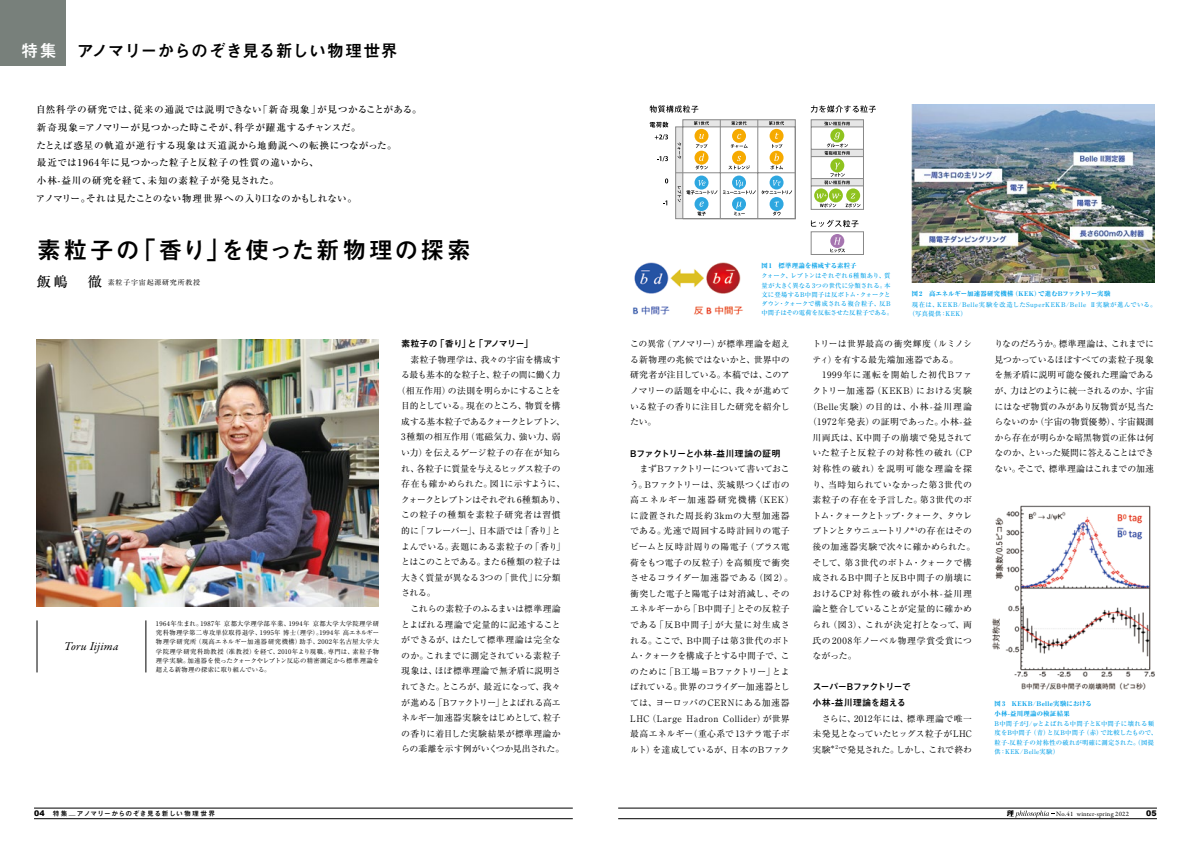
<style>
.page{position:relative;width:1191px;height:842px;background:#fff}
.page>*{position:absolute;margin:0;border:0;box-sizing:border-box;transform-origin:0 0}
.t1{font:700 24.1px "Mi Go MB1 Std De";letter-spacing:.075em;color:#000}
.t2{font:700 17px "Mi Go MB1 Std De";color:#000}
.t3{font:italic 12px "Garamond Premr Pro";letter-spacing:.015em;color:#000}
.t4{font:500 9.6px/17.7px "Ryumin Pr 5";letter-spacing:.065em;color:#000}
.t5{font:700 9.2px/15.6px "Mi Go MB1 Std De";letter-spacing:-.05em;color:#000}
.t6{font:8.9px/15.6px "Ryumin Pr 5";letter-spacing:.015em;color:#000;text-align:justify}
.t7{font:8.9px "Ryumin Pr 5";letter-spacing:-.025em;color:#000}
.t8{font:8.9px "Ryumin Pr 5";letter-spacing:.045em;color:#000}
.t9{font:8.9px "Ryumin Pr 5";letter-spacing:-.01em;color:#000}
.t10{font:8.9px "Ryumin Pr 5";letter-spacing:-.065em;color:#000}
.t11{font:8.9px "Ryumin Pr 5";letter-spacing:-.055em;color:#000}
.t12{font:8.9px "Ryumin Pr 5";letter-spacing:.065em;color:#000}
.t13{font:8.9px "Ryumin Pr 5";letter-spacing:.075em;color:#000}
.t14{font:8.9px "Ryumin Pr 5";letter-spacing:.055em;color:#000}
.t15{font:8.9px "Ryumin Pr 5";letter-spacing:.06em;color:#000}
.t16{font:8.9px "Ryumin Pr 5";letter-spacing:.04em;color:#000}
.t17{font:8.9px "Ryumin Pr 5";letter-spacing:-.02em;color:#000}
.t18{font:8.9px "Ryumin Pr 5";letter-spacing:-.08em;color:#000}
.t19{font:8.9px "Ryumin Pr 5";letter-spacing:-.04em;color:#000}
.t20{font:8.9px "Ryumin Pr 5";letter-spacing:-.05em;color:#000}
.t21{font:8.9px "Ryumin Pr 5";letter-spacing:-.03em;color:#000}
.t22{font:8.9px "Ryumin Pr 5";letter-spacing:.085em;color:#000}
.t23{font:900 7.8px "Arial";color:#000}
.t24{font:7.1px "Ryumin Pr 5";letter-spacing:.095em;color:#000}
.t25{font:700 6.7px "Mi Go MB1 Std De";letter-spacing:.085em;color:#000}
.t26{font:6.7px "Garamond Premr Pro";letter-spacing:.03em;color:#000}
.t27{font:6.4px/9.2px "Ryumin Pr 5";letter-spacing:.005em;color:#000;text-align:justify}
.t28{font:500 6.4px/9.2px "Ryumin Pr 5";color:#00a0e9}
.t29{font:500 6.4px/9.2px "Ryumin Pr 5";letter-spacing:.03em;color:#00a0e9}
.t30{font:500 6.4px/9.2px "Ryumin Pr 5";letter-spacing:.07em;color:#00a0e9}
.t31{font:800 6.4px/9.2px "Ryumin Pr 5";letter-spacing:.04em;color:#00a0e9}
.t32{font:800 6.4px "Ryumin Pr 5";letter-spacing:.015em;color:#00a0e9}
.s1{color:#fff}
.s2{font-weight:500;font-size:14.2px}
.s3{font-family:"Arial";font-weight:900;font-size:7.8px}
</style>
<div class="page">
<svg style="left:1006px;top:810px;width:48px;height:7px"></svg>
<hr style="left:34px;top:808px;width:539px;height:1px;background:#000">
<hr style="left:34px;top:818px;width:539px;height:1px;background:#000">
<hr style="left:618px;top:808px;width:539px;height:1px;background:#000">
<hr style="left:618px;top:818px;width:539px;height:1px;background:#000">
<img style="left:37px;top:340px;width:341px;height:266px">
<img style="left:992px;top:505px;width:163px;height:185px">
<hr style="left:37px;top:620px;width:1px;height:52px;background:#000">
<hr style="left:146px;top:620px;width:1px;height:52px;background:#000">
<div style="left:0;top:0;width:65px;height:65px;background:#78807b"></div>
<svg style="left:649px;top:105px;width:49px;height:8px"></svg>
<svg style="left:650px;top:122px;width:18px;height:5px"></svg>
<svg style="left:655px;top:134px;width:13px;height:6px"></svg>
<svg style="left:657px;top:156px;width:11px;height:5px"></svg>
<svg style="left:665px;top:178px;width:3px;height:5px"></svg>
<svg style="left:810px;top:105px;width:66px;height:8px"></svg>
<svg style="left:675px;top:119px;width:189px;height:136px"></svg>
<img style="left:633px;top:262px;width:110px;height:53px">
<img style="left:912px;top:105px;width:242px;height:177px">
<h2 class="t2" style="left:21px;top:38px;width:378px"><span class="s1">特集</span> アノマリーからのぞき見る新しい物理世界</h2>
<p class="t4" style="left:36px;top:100px;width:387px">自然科学の研究では、従来の通説では説明できない「新奇現象」が見つかることがある。新奇現象＝アノマリーが見つかった時こそが、科学が躍進するチャンスだ。<br>たとえば惑星の軌道が逆行する現象は天道説から地動説への転換につながった。<br>最近では1964年に見つかった粒子と反粒子の性質の違いから、<br>小林-益川の研究を経て、未知の素粒子が発見された。<br>アノマリー。それは見たことのない物理世界への入り口なのかもしれない。</p>
<h1 class="t1" style="left:37px;top:232px;width:436px">素粒子の「香り」を使った新物理の探索</h1>
<p class="t24" style="left:37px;top:277px;width:165px"><span class="s2">飯嶋　徹</span> 素粒子宇宙起源研究所教授</p>
<h3 class="t3" style="left:64px;top:639px;width:56px">Toru Iijima</h3>
<p class="t27" style="left:156px;top:619px;width:225px">1964年生まれ。1987年 京都大学理学部卒業、1994年 京都大学大学院理学研究科物理学第二専攻単位取得退学、1995年 博士（理学）。1994年 高エネルギー物理学研究所（現高エネルギー加速器研究機構）助手、2002年名古屋大学大学院理学研究科助教授（准教授）を経て、2010年より現職。専門は、素粒子物理学実験。加速器を使ったクォークやレプトン反応の精密測定から標準理論を超える新物理の探索に取り組んでいる。</p>
<p class="t5" style="left:401px;top:335px;width:133px">素粒子の「香り」と「アノマリー」</p>
<p class="t6" style="left:401px;top:351px;width:161px">　素粒子物理学は、我々の宇宙を構成す</p>
<p class="t19" style="left:401px;top:368px;width:161px">る最も基本的な粒子と、粒子の間に働く力</p>
<p class="t6" style="left:397px;top:382px;width:165px">（相互作用）の法則を明らかにすることを</p>
<p class="t7" style="left:401px;top:399px;width:161px">目的としている。現在のところ、物質を構</p>
<p class="t10" style="left:401px;top:415px;width:165px">成する基本粒子であるクォークとレプトン、</p>
<p class="t6" style="left:401px;top:429px;width:161px">3種類の相互作用（電磁気力、強い力、弱</p>
<p class="t6" style="left:401px;top:444px;width:161px">い力）を伝えるゲージ粒子の存在が知ら</p>
<p class="t20" style="left:401px;top:461px;width:161px">れ、各粒子に質量を与えるヒッグス粒子の</p>
<p class="t6" style="left:401px;top:475px;width:165px">存在も確かめられた。図1に示すように、</p>
<p class="t10" style="left:401px;top:492px;width:165px">クォークとレプトンはそれぞれ 6種類あり、</p>
<p class="t12" style="left:401px;top:508px;width:161px">この粒子の種類を素粒子研究者は習慣</p>
<p class="t17" style="left:401px;top:524px;width:161px">的に「フレーバー」、日本語では「香り」と</p>
<p class="t6" style="left:401px;top:538px;width:165px">よんでいる。表題にある素粒子の「香り」</p>
<p class="t7" style="left:401px;top:555px;width:161px">とはこのことである。また 6種類の粒子は</p>
<p class="t6" style="left:401px;top:569px;width:161px">大きく質量が異なる3つの「世代」に分類</p>
<p class="t6" style="left:401px;top:585px;width:36px">される。</p>
<p class="t9" style="left:401px;top:602px;width:161px">　これらの素粒子のふるまいは標準理論</p>
<p class="t6" style="left:401px;top:616px;width:161px">とよばれる理論で定量的に記述すること</p>
<p class="t16" style="left:401px;top:633px;width:161px">ができるが、はたして標準理論は完全な</p>
<p class="t6" style="left:401px;top:647px;width:161px">のか。これまでに測定されている素粒子</p>
<p class="t6" style="left:401px;top:663px;width:161px">現象は、ほぼ標準理論で無矛盾に説明さ</p>
<p class="t21" style="left:401px;top:680px;width:161px">れてきた。ところが、最近になって、我々</p>
<p class="t11" style="left:401px;top:695px;width:161px">が進める「Bファクトリー」とよばれる高エ</p>
<p class="t7" style="left:401px;top:711px;width:161px">ネルギー加速器実験をはじめとして、粒子</p>
<p class="t6" style="left:401px;top:725px;width:161px">の香りに着目した実験結果が標準理論か</p>
<p class="t7" style="left:401px;top:742px;width:165px">らの乖離を示す例がいくつか見出された。</p>
<p class="t31" style="left:761px;top:260px;width:97px">図1　標準理論を構成する素粒子</p>
<p class="t28" style="left:761px;top:271px;width:133px">クォーク、レプトンはそれぞれ 6種類あり、質量が大きく異なる3つの世代に分類される。本文に登場するB中間子は反ボトム・クォークとダウン・クォークで構成される複合粒子、反B中間子はその電荷を反転させた反粒子である。</p>
<p class="t32" style="left:912px;top:289px;width:200px">図2　高エネルギー加速器研究機構（KEK）で進むBファクトリー実験</p>
<p class="t30" style="left:908px;top:299px;width:249px;text-indent:3px">現在は、KEKB/Belle実験を改造したSuperKEKB/Belle Ⅱ実験が進んでいる。（写真提供：KEK）</p>
<p class="t6" style="left:630px;top:336px;width:161px">この異常（アノマリー）が標準理論を超える新物理の兆候ではないかと、世界中の研究者が注目している。本稿では、このアノマリーの話題を中心に、我々が進めている粒子の香りに注目した研究を紹介したい。</p>
<p class="t5" style="left:630px;top:444px;width:152px">Bファクトリーと小林-益川理論の証明</p>
<p class="t6" style="left:630px;top:460px;width:165px;text-align:left">　まずBファクトリーについて書いておこう。Bファクトリーは、茨城県つくば市の高エネルギー加速器研究機構（KEK）に設置された周長約 3kmの大型加速器である。光速で周回する時計回りの電子ビームと反時計周りの陽電子（プラス電荷をもつ電子の反粒子）を高頻度で衝突させるコライダー加速器である（図 2）。衝突した電子と陽電子は対消滅し、そのエネルギーから「B中間子」とその反粒子である「反B中間子」が大量に対生成される。ここで、B中間子は第 3世代のボトム・クォークを構成子とする中間子で、このために「B工場＝Bファクトリー」とよばれている。世界のコライダー加速器としては、ヨーロッパのCERNにある加速器<br>LHC（Large Hadron Collider）が世界最高エネルギー（重心系で13テラ電子ボルト）を達成しているが、日本のBファク</p>
<p class="t16" style="left:812px;top:337px;width:161px">トリーは世界最高の衝突輝度（ルミノシ</p>
<p class="t9" style="left:812px;top:353px;width:148px">ティ）を有する最先端加速器である。</p>
<p class="t13" style="left:812px;top:368px;width:161px">　1999年に運転を開始した初代Bファ</p>
<p class="t14" style="left:812px;top:384px;width:161px">クトリー加速器（KEKB）における実験</p>
<p class="t12" style="left:808px;top:399px;width:165px">（Belle実験）の目的は、小林-益川理論</p>
<p class="t8" style="left:808px;top:415px;width:165px">（1972年発表）の証明であった。小林-益</p>
<p class="t8" style="left:812px;top:430px;width:161px">川両氏は、K中間子の崩壊で発見されて</p>
<p class="t15" style="left:812px;top:446px;width:161px">いた粒子と反粒子の対称性の破れ（CP</p>
<p class="t22" style="left:812px;top:462px;width:161px">対称性の破れ）を説明可能な理論を探</p>
<p class="t14" style="left:812px;top:477px;width:161px">り、当時知られていなかった第 3世代の</p>
<p class="t8" style="left:812px;top:493px;width:161px">素粒子の存在を予言した。第 3世代のボ</p>
<p class="t18" style="left:812px;top:508px;width:161px">トム・クォークとトップ・クォーク、タウレ</p>
<p class="t11" style="left:812px;top:524px;width:161px">プトンとタウニュートリノ<sup>＊1</sup>の存在はその</p>
<p class="t6" style="left:812px;top:538px;width:164px">後の加速器実験で次々に確かめられた。</p>
<p class="t9" style="left:812px;top:555px;width:161px">そして、第 3世代のボトム・クォークで構</p>
<p class="t8" style="left:812px;top:571px;width:161px">成されるB中間子と反B中間子の崩壊に</p>
<p class="t13" style="left:812px;top:586px;width:161px">おけるCP対称性の破れが小林-益川理</p>
<p class="t6" style="left:812px;top:601px;width:161px">論と整合していることが定量的に確かめ</p>
<p class="t6" style="left:812px;top:616px;width:161px">られ（図 3）、これが決定打となって、両</p>
<p class="t15" style="left:812px;top:633px;width:161px">氏の2008年ノーベル物理学賞受賞につ</p>
<p class="t6" style="left:812px;top:647px;width:46px">ながった。</p>
<p class="t5" style="left:812px;top:678px;width:100px">スーパーBファクトリーで小林-益川理論を超える</p>
<p class="t6" style="left:812px;top:710px;width:161px">　さらに、2012年には、標準理論で唯一未発見となっていたヒッグス粒子がLHC実験<sup>＊2</sup>で発見された。しかし、これで終わ</p>
<p class="t6" style="left:994px;top:336px;width:161px">りなのだろうか。標準理論は、これまでに見つかっているほぼすべての素粒子現象を無矛盾に説明可能な優れた理論であるが、力はどのように統一されるのか、宇宙にはなぜ物質のみがあり反物質が見当たらないのか（宇宙の物質優勢）、宇宙観測から存在が明らかな暗黒物質の正体は何なのか、といった疑問に答えることはできない。そこで、標準理論はこれまでの加速</p>
<p class="t31" style="left:994px;top:699px;width:99px">図3　KEKB/Belle実験における小林-益川理論の検証結果</p>
<p class="t29" style="left:994px;top:719px;width:164px">B中間子がJ/ψとよばれる中間子とK中間子に壊れる頻度をB中間子（青）と反B中間子（赤）で比較したもので、粒子-反粒子の対称性の破れが明確に測定された。（図提供：KEK/Belle実験）</p>
<p class="t25" style="left:34px;top:808px;width:182px"><span class="s3">04</span> 特集＿アノマリーからのぞき見る新しい物理世界</p>
<p class="t26" style="left:1056px;top:809px;width:74px">No.41 winter-spring 2022</p>
<p class="t23" style="left:1146px;top:808px;width:12px">05</p>
</div>
